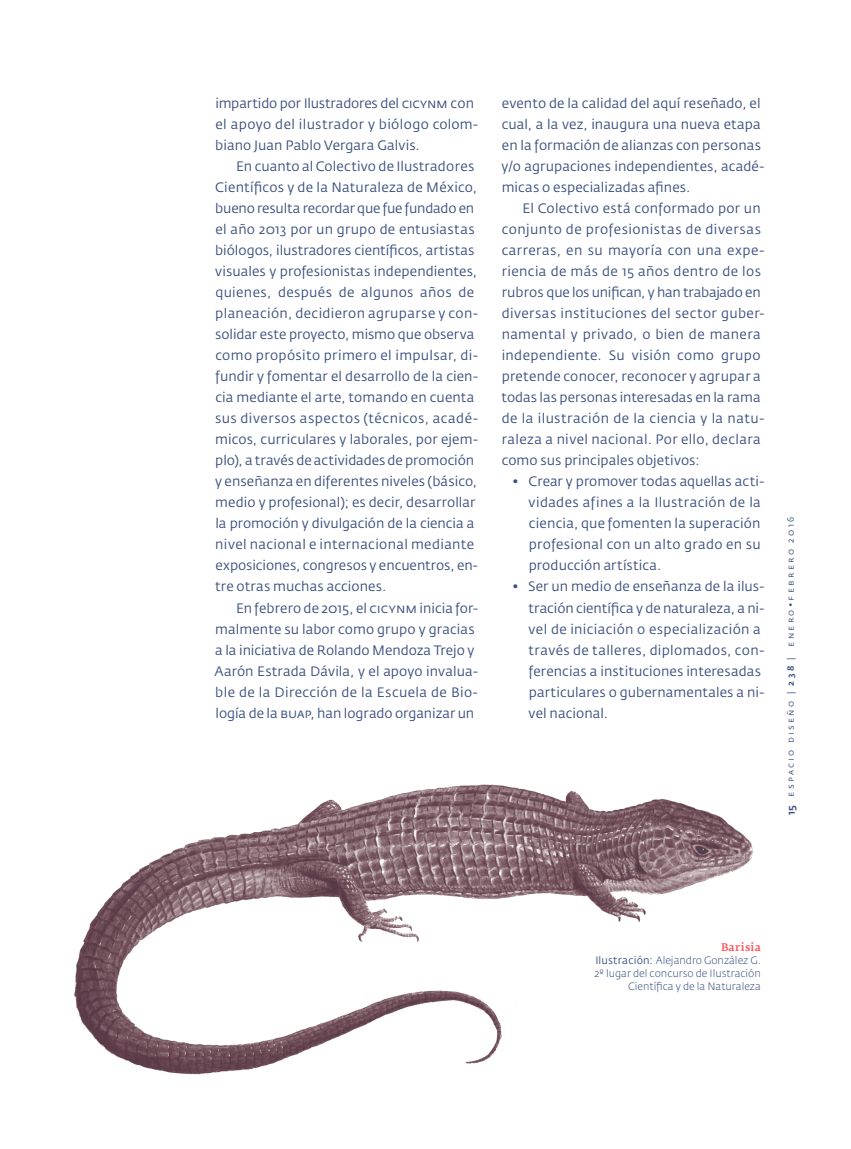
<style>
.page{position:relative;width:851px;height:1149px;background:#fff}
.page>*{position:absolute;margin:0;border:0;box-sizing:border-box;transform-origin:0 0}
.Cuerpo_con_sangria{font:13.5px/21px "Fedra Sans Std";letter-spacing:.01em;color:#3a4f7e}
.Autor_pie_de_foto{font:300 10.5px "Fedra Sans Std";color:#3a4f7e}
.Pie_de_foto{font:300 10.5px "Fedra Sans Std";color:#3a4f7e}
.Título_pie_de_foto{font:500 10.5px "Fedra Serif B";letter-spacing:.025em;color:#ff5057}
.t1{font:500 10.5px "Fedra Sans Std";color:#3a4f7e}
.t2{font:9px "Fedra Sans Std";letter-spacing:.26em;color:#3a4f7e}
.s1{font-weight:500}
.s2{font-style:inherit}
.s3{font-weight:400}
</style>
<div class="page">
<img style="left:74px;top:784px;width:679px;height:291px">
<p class="Cuerpo_con_sangria" style="left:215px;top:93px;width:264px">impartido por Ilustradores del cicynm con el apoyo del ilustrador y biólogo colom&shy;biano Juan Pablo Vergara Galvis.</p>
<p class="Cuerpo_con_sangria" style="left:215px;top:156px;width:264px;text-indent:21px">En cuanto al Colectivo de Ilustradores Científicos y de la Naturaleza de México, bueno resulta recordar que fue fundado en el año 2013 por un grupo de entusiastas biólogos, ilustradores científicos, artistas visuales y profesionistas independientes, quienes, después de algunos años de planeación, decidieron agruparse y con&shy;solidar este proyecto, mismo que observa como propósito primero el impulsar, di&shy;fundir y fomentar el desarrollo de la cien&shy;cia mediante el arte, tomando en cuenta sus diversos aspectos (técnicos, acadé&shy;micos, curriculares y laborales, por ejem&shy;plo), a través de actividades de promoción y enseñanza en diferentes niveles (básico, medio y profesional); es decir, desarrollar la promoción y divulgación de la ciencia a nivel nacional e internacional mediante exposiciones, congresos y encuentros, en&shy;tre otras muchas acciones.</p>
<p class="Cuerpo_con_sangria" style="left:214px;top:597px;width:265px;text-indent:21px">En febrero de 2015, el cicynm inicia for&shy;malmente su labor como grupo y gracias a la iniciativa de Rolando Mendoza Trejo y Aarón Estrada Dávila, y el apoyo invalua&shy;ble de la Dirección de la Escuela de Bio&shy;logía de la buap, han logrado organizar un</p>
<p class="Cuerpo_con_sangria" style="left:501px;top:93px;width:264px">evento de la calidad del aquí reseñado, el cual, a la vez, inaugura una nueva etapa en la formación de alianzas con personas y/o agrupaciones independientes, acadé&shy;micas o especializadas afines.</p>
<p class="Cuerpo_con_sangria" style="left:501px;top:198px;width:264px;text-indent:21px">El Colectivo está conformado por un conjunto de profesionistas de diversas carreras, en su mayoría con una expe&shy;riencia de más de 15 años dentro de los rubros que los unifican, y han trabajado en diversas instituciones del sector guber&shy;namental y privado, o bien de manera independiente. Su visión como grupo pretende conocer, reconocer y agrupar a todas las personas interesadas en la rama de la ilustración de la ciencia y la natu&shy;raleza a nivel nacional. Por ello, declara como sus principales objetivos:</p>
<p class="Cuerpo_con_sangria" style="left:528px;top:471px;width:237px;text-indent:-16px">• Crear y promover todas aquellas acti&shy;vidades afines a la Ilustración de la ciencia, que fomenten la superación profesional con un alto grado en su producción artística.</p>
<p class="Cuerpo_con_sangria" style="left:528px;top:576px;width:237px;text-indent:-16px">• Ser un medio de enseñanza de la ilus&shy;tración científica y de naturaleza, a ni&shy;vel de iniciación o especialización a través de talleres, diplomados, con&shy;ferencias a instituciones interesadas particulares o gubernamentales a ni&shy;vel nacional.</p>
<p class="t2" style="left:784px;top:796px;width:282px;rotate:-90deg">espacio diseño | <span class="s1">238</span> | enero<span class="s2">•</span>febrero 2016</p>
<p class="t1" style="left:784px;top:815px;width:11px;rotate:-90deg">15</p>
<p class="Título_pie_de_foto" style="left:720px;top:941px;width:41px">Barisia</p>
<p class="Autor_pie_de_foto" style="left:594px;top:966px;width:168px">2º lugar del concurso de Ilustración</p>
<p class="Autor_pie_de_foto" style="left:628px;top:979px;width:134px">Científica y de la Naturaleza</p>
<p class="Pie_de_foto" style="left:595px;top:953px;width:167px"><span class="s3">Ilustración:</span> Alejandro González G.</p>
</div>
